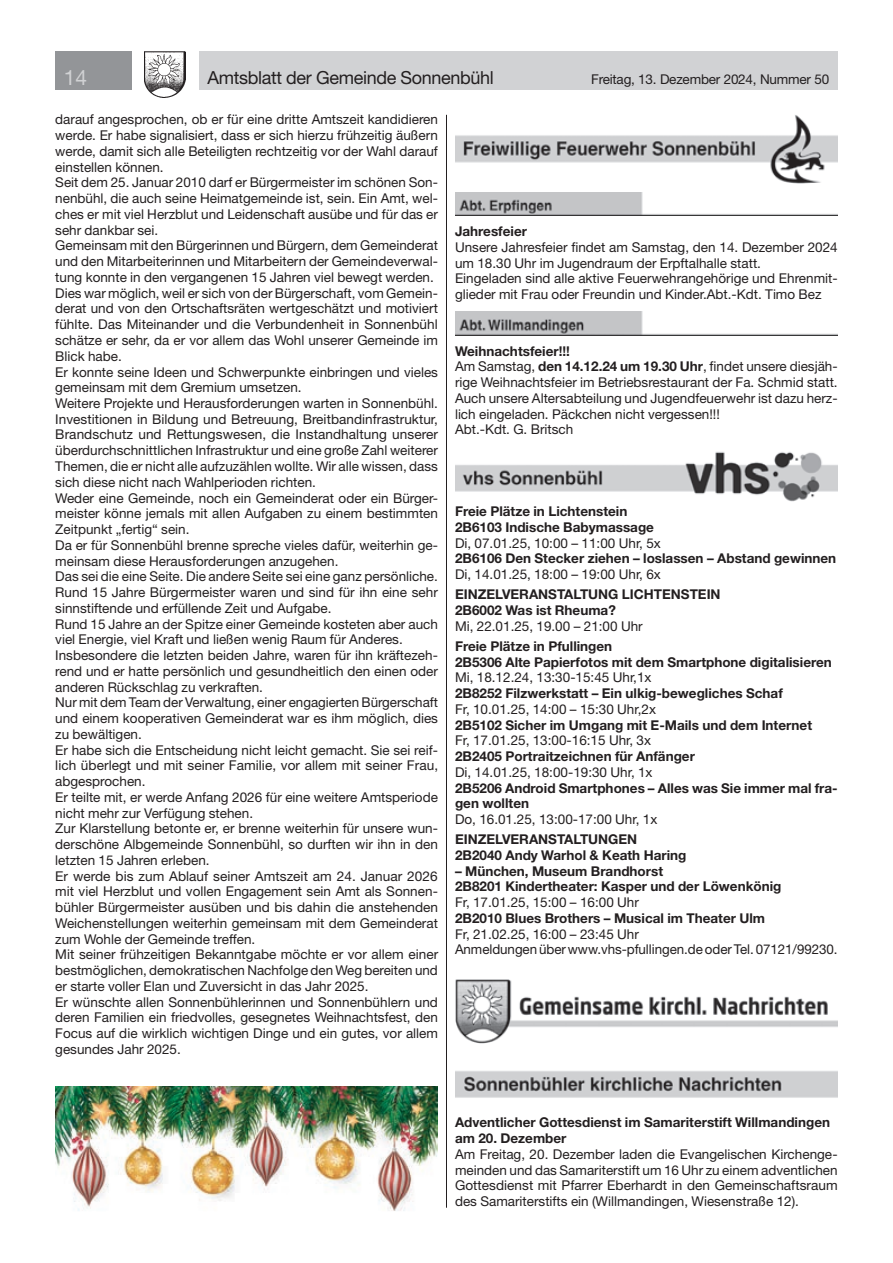
<style>
.page{position:relative;width:893px;height:1263px;background:#fff}
.page>*{position:absolute;margin:0;border:0;box-sizing:border-box;transform-origin:0 0}
.t1{font:21px "Helvetica Neue LT Std";color:#d1d2d4}
.t2{font:18px "Helvetica Neue LT Std";letter-spacing:-.02em;color:#231f20}
.t3{font:13.5px/15.8px "Helvetica Neue LT Std";color:#231f20}
.t4{font:700 13.5px/15.8px "Helvetica Neue LT Std";color:#231f20}
.s1{font-weight:700}
</style>
<div class="page">
<div style="left:199px;top:51px;width:639px;height:38px;background:#d1d2d4"></div>
<div style="left:55px;top:51px;width:77px;height:38px;background:#939598"></div>
<img style="left:145px;top:51px;width:41px;height:47px">
<img style="left:455px;top:115px;width:383px;height:69px">
<img style="left:455px;top:192px;width:383px;height:24px">
<img style="left:455px;top:312px;width:383px;height:24px">
<img style="left:455px;top:452px;width:383px;height:50px">
<img style="left:455px;top:980px;width:383px;height:64px">
<img style="left:455px;top:1071px;width:383px;height:27px">
<hr style="left:446px;top:115px;width:1px;height:1093px;background:#231f20">
<img style="left:55px;top:1087px;width:383px;height:124px">
<h1 class="t1" style="left:64px;top:65px;width:25px">14</h1>
<h2 class="t2" style="left:207px;top:67px;width:288px">Amtsblatt der Gemeinde Sonnenbühl</h2>
<p class="t3" style="left:591px;top:71px;width:240px">Freitag, 13. Dezember 2024, Nummer 50</p>
<p class="t3" style="left:55px;top:112px;width:384px">darauf angesprochen, ob er für eine dritte Amtszeit kandidieren werde. Er habe signalisiert, dass er sich hierzu frühzeitig äußern werde, damit sich alle Beteiligten rechtzeitig vor der Wahl darauf einstellen können.<br>Seit dem 25. Januar 2010 darf er Bürgermeister im schönen Son&shy;nenbühl, die auch seine Heimatgemeinde ist, sein. Ein Amt, wel&shy;ches er mit viel Herzblut und Leidenschaft ausübe und für das er sehr dankbar sei.<br>Gemeinsam mit den Bürgerinnen und Bürgern, dem Gemeinderat und den Mitarbeiterinnen und Mitarbeitern der Gemeindeverwal&shy;tung konnte in den vergangenen 15 Jahren viel bewegt werden.<br>Dies war möglich, weil er sich von der Bürgerschaft, vom Gemein&shy;derat und von den Ortschaftsräten wertgeschätzt und motiviert fühlte. Das Miteinander und die Verbundenheit in Sonnenbühl schätze er sehr, da er vor allem das Wohl unserer Gemeinde im Blick habe.<br>Er konnte seine Ideen und Schwerpunkte einbringen und vieles gemeinsam mit dem Gremium umsetzen.<br>Weitere Projekte und Herausforderungen warten in Sonnenbühl.<br>Investitionen in Bildung und Betreuung, Breitbandinfrastruktur, Brandschutz und Rettungswesen, die Instandhaltung unserer überdurchschnittlichen Infrastruktur und eine große Zahl weiterer Themen, die er nicht alle aufzuzählen wollte. Wir alle wissen, dass sich diese nicht nach Wahlperioden richten.<br>Weder eine Gemeinde, noch ein Gemeinderat oder ein Bürger&shy;meister könne jemals mit allen Aufgaben zu einem bestimmten Zeitpunkt „fertig“ sein.<br>Da er für Sonnenbühl brenne spreche vieles dafür, weiterhin ge&shy;meinsam diese Herausforderungen anzugehen.<br>Das sei die eine Seite. Die andere Seite sei eine ganz persönliche.<br>Rund 15 Jahre Bürgermeister waren und sind für ihn eine sehr sinnstiftende und erfüllende Zeit und Aufgabe.<br>Rund 15 Jahre an der Spitze einer Gemeinde kosteten aber auch viel Energie, viel Kraft und ließen wenig Raum für Anderes.<br>Insbesondere die letzten beiden Jahre, waren für ihn kräftezeh&shy;rend und er hatte persönlich und gesundheitlich den einen oder anderen Rückschlag zu verkraften.<br>Nur mit dem Team der Verwaltung, einer engagierten Bürgerschaft und einem kooperativen Gemeinderat war es ihm möglich, dies zu bewältigen.<br>Er habe sich die Entscheidung nicht leicht gemacht. Sie sei reif&shy;lich überlegt und mit seiner Familie, vor allem mit seiner Frau, abgesprochen.<br>Er teilte mit, er werde Anfang 2026 für eine weitere Amtsperiode nicht mehr zur Verfügung stehen.<br>Zur Klarstellung betonte er, er brenne weiterhin für unsere wun&shy;derschöne Albgemeinde Sonnenbühl, so durften wir ihn in den letzten 15 Jahren erleben.<br>Er werde bis zum Ablauf seiner Amtszeit am 24. Januar 2026 mit viel Herzblut und vollen Engagement sein Amt als Sonnen&shy;bühler Bürgermeister ausüben und bis dahin die anstehenden Weichenstellungen weiterhin gemeinsam mit dem Gemeinderat zum Wohle der Gemeinde treffen.<br>Mit seiner frühzeitigen Bekanntgabe möchte er vor allem einer bestmöglichen, demokratischen Nachfolge den Weg bereiten und er starte voller Elan und Zuversicht in das Jahr 2025.<br>Er wünschte allen Sonnenbühlerinnen und Sonnenbühlern und deren Familien ein friedvolles, gesegnetes Weihnachtsfest, den Focus auf die wirklich wichtigen Dinge und ein gutes, vor allem gesundes Jahr 2025.</p>
<p class="t4" style="left:455px;top:223px;width:73px">Jahresfeier</p>
<p class="t3" style="left:455px;top:239px;width:384px">Unsere Jahresfeier findet am Samstag, den 14. Dezember 2024 um 18.30 Uhr im Jugendraum der Erpftalhalle statt.<br>Eingeladen sind alle aktive Feuerwehrangehörige und Ehrenmit&shy;glieder mit Frau oder Freundin und Kinder.Abt.-Kdt. Timo Bez</p>
<p class="t3" style="left:455px;top:343px;width:384px"><span class="s1">Weihnachtsfeier!!!<br></span>Am Samstag, <span class="s1">den 14.12.24 um 19.30 Uhr</span>, findet unsere diesjäh&shy;rige Weihnachtsfeier im Betriebsrestaurant der Fa. Schmid statt.<br>Auch unsere Altersabteilung und Jugendfeuerwehr ist dazu herz&shy;lich eingeladen. Päckchen nicht vergessen!!!<br>Abt.-Kdt. G. Britsch</p>
<p class="t4" style="left:455px;top:503px;width:200px">Freie Plätze in Lichtenstein<br>2B6103 Indische Babymassage</p>
<p class="t3" style="left:455px;top:535px;width:207px">Di, 07.01.25, 10:00 – 11:00 Uhr, 5x</p>
<p class="t4" style="left:455px;top:550px;width:383px">2B6106 Den Stecker ziehen – loslassen – Abstand gewinnen</p>
<p class="t3" style="left:455px;top:566px;width:207px">Di, 14.01.25, 18:00 – 19:00 Uhr, 6x</p>
<p class="t4" style="left:455px;top:586px;width:267px">EINZELVERANSTALTUNG LICHTENSTEIN<br>2B6002 Was ist Rheuma?</p>
<p class="t3" style="left:455px;top:618px;width:189px">Mi, 22.01.25, 19.00 – 21:00 Uhr</p>
<p class="t4" style="left:455px;top:638px;width:378px">Freie Plätze in Pfullingen<br>2B5306 Alte Papierfotos mit dem Smartphone digitalisieren</p>
<p class="t3" style="left:455px;top:669px;width:198px">Mi, 18.12.24, 13:30-15:45 Uhr,1x</p>
<p class="t4" style="left:455px;top:685px;width:329px">2B8252 Filzwerkstatt – Ein ulkig-bewegliches Schaf</p>
<p class="t3" style="left:455px;top:701px;width:202px">Fr, 10.01.25, 14:00 – 15:30 Uhr,2x</p>
<p class="t4" style="left:455px;top:716px;width:359px">2B5102 Sicher im Umgang mit E-Mails und dem Internet</p>
<p class="t3" style="left:455px;top:732px;width:198px">Fr, 17.01.25, 13:00-16:15 Uhr, 3x</p>
<p class="t4" style="left:455px;top:748px;width:241px">2B2405 Portraitzeichnen für Anfänger</p>
<p class="t3" style="left:455px;top:764px;width:199px">Di, 14.01.25, 18:00-19:30 Uhr, 1x</p>
<p class="t4" style="left:455px;top:779px;width:384px">2B5206 Android Smartphones – Alles was Sie immer mal fra&shy;gen wollten</p>
<p class="t3" style="left:455px;top:811px;width:204px">Do, 16.01.25, 13:00-17:00 Uhr, 1x</p>
<p class="t4" style="left:455px;top:831px;width:233px">EINZELVERANSTALTUNGEN<br>2B2040 Andy Warhol &amp; Keath Haring</p>
<p class="t4" style="left:455px;top:863px;width:328px">– München, Museum Brandhorst<br>2B8201 Kindertheater: Kasper und der Löwenkönig</p>
<p class="t3" style="left:455px;top:894px;width:185px">Fr, 17.01.25, 15:00 – 16:00 Uhr</p>
<p class="t4" style="left:455px;top:910px;width:312px">2B2010 Blues Brothers – Musical im Theater Ulm</p>
<p class="t3" style="left:455px;top:926px;width:384px">Fr, 21.02.25, 16:00 – 23:45 Uhr<br>Anmeldungen über www.vhs-pfullingen.de oder Tel. 07121/99230.</p>
<p class="t4" style="left:455px;top:1114px;width:377px">Adventlicher Gottesdienst im Samariterstift Willmandingen am 20. Dezember</p>
<p class="t3" style="left:455px;top:1146px;width:384px;text-align:justify">Am Freitag, 20. Dezember laden die Evangelischen Kirchenge&shy;meinden und das Samariterstift um 16 Uhr zu einem adventlichen Gottesdienst mit Pfarrer Eberhardt in den Gemeinschaftsraum des Samariterstifts ein (Willmandingen, Wiesenstraße 12).</p>
</div>
